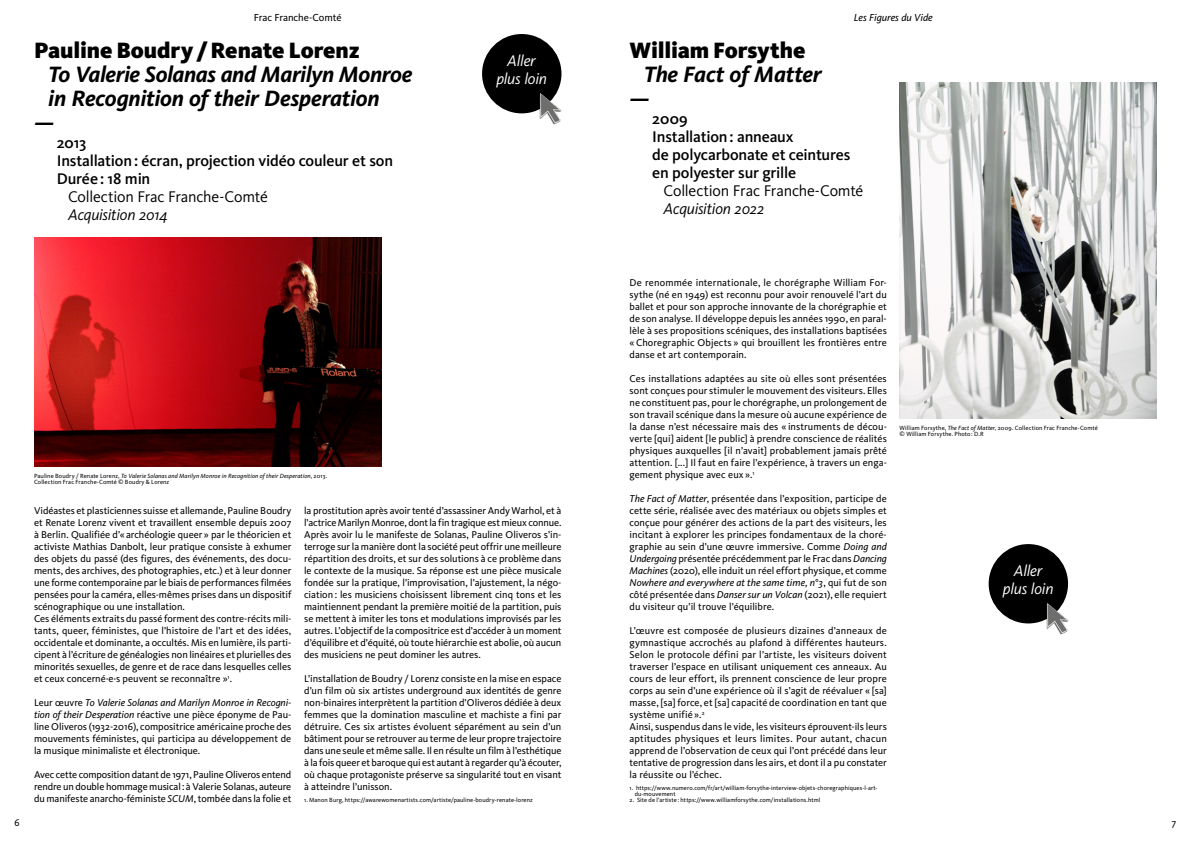
<style>
.page{position:relative;width:1191px;height:842px;background:#fff}
.page>*{position:absolute;margin:0;border:0;box-sizing:border-box;transform-origin:0 0}
.t1{font:italic 700 23px/24px "Kievit";letter-spacing:-.015em;color:#000}
.t2{font:900 23px "Kievit";letter-spacing:-.005em;color:#000}
.t3{font:500 16px/18px "Kievit";letter-spacing:-.015em;color:#000}
.t4{font:16px "Kievit";letter-spacing:-.015em;color:#000}
.t5{font:italic 16px "Kievit";letter-spacing:-.015em;color:#000}
.t6{font:italic 16px/18px "Kievit";letter-spacing:-.015em;color:#fff;text-align:center}
.t7{font:10.5px "Kievit";letter-spacing:-.01em;color:#000}
.t8{font:italic 10.5px "Kievit";letter-spacing:-.005em;color:#000}
.t9{font:10.2px/12px "Kievit";color:#000;text-align:justify}
.t10{font:10px "Kievit";color:#000}
.t11{font:6.2px/6px "Kievit";letter-spacing:.01em;color:#000}
.s1{font-style:italic}
</style>
<div class="page">
<img style="left:34px;top:238px;width:347px;height:228px">
<img style="left:899px;top:82px;width:258px;height:336px">
<div style="left:988px;top:544px;width:80px;height:79px;background:#000;border-radius:50%"></div>
<img style="left:1045px;top:602px;width:23px;height:33px">
<div style="left:482px;top:34px;width:79px;height:79px;background:#000;border-radius:50%"></div>
<img style="left:539px;top:92px;width:22px;height:33px">
<p class="t7" style="left:254px;top:12px;width:89px">Frac Franche-Comté</p>
<p class="t8" style="left:853px;top:12px;width:80px">Les Figures du Vide</p>
<h1 class="t2" style="left:34px;top:36px;width:327px">Pauline Boudry/Renate Lorenz</h1>
<h1 class="t1" style="left:48px;top:62px;width:366px">To Valerie Solanas and Marilyn Monroe</h1>
<h1 class="t1" style="left:48px;top:86px;width:333px">in Recognition of their Desperation</h1>
<h1 class="t1" style="left:34px;top:110px;width:22px">—</h1>
<h2 class="t3" style="left:57px;top:134px;width:338px">2013<br>Installation: écran, projection vidéo couleur et son<br>Durée: 18 min</h2>
<h2 class="t4" style="left:68px;top:188px;width:201px">Collection Frac Franche-Comté</h2>
<h2 class="t5" style="left:68px;top:205px;width:101px">Acquisition 2014</h2>
<h2 class="t6" style="left:496px;top:52px;width:52px">Aller plus loin</h2>
<p class="t11" style="left:34px;top:473px;width:295px">Pauline Boudry / Renate Lorenz, <span class="s1">To Valerie Solanas and Marilyn Monroe in Recognition of their Desperation</span>, 2013.<br>Collection Frac Franche-Comté © Boudry &amp; Lorenz</p>
<p class="t9" style="left:34px;top:505px;width:259px;text-align:left">Vidéastes et plasticiennes suisse et allemande, Pauline Boudry et Renate Lorenz vivent et travaillent ensemble depuis 2007 à Berlin. Qualifiée d’« archéologie queer » par le théoricien et activiste Mathias Danbolt, leur pratique consiste à exhumer des objets du passé (des figures, des événements, des docu&shy;ments, des archives, des photographies, etc.) et à leur donner une forme contemporaine par le biais de performances filmées pensées pour la caméra, elles-mêmes prises dans un dispositif scénographique ou une installation.<br>Ces éléments extraits du passé forment des contre-récits mili&shy;tants, queer, féministes, que l’histoire de l’art et des idées, occidentale et dominante, a occultés. Mis en lumière, ils parti&shy;cipent à l’écriture de généalogies non linéaires et plurielles des minorités sexuelles, de genre et de race dans lesquelles celles et ceux concerné·e·s peuvent se reconnaître »<sup>1</sup>.</p>
<p class="t9" style="left:34px;top:697px;width:259px">Leur œuvre <span class="s1">To Valerie Solanas and Marilyn Monroe in Recogni&shy;tion of their Desperation</span> réactive une pièce éponyme de Pau&shy;line Oliveros (1932-2016), compositrice américaine proche des mouvements féministes, qui participa au développement de la musique minimaliste et électronique.</p>
<p class="t9" style="left:34px;top:769px;width:259px">Avec cette composition datant de 1971, Pauline Oliveros entend rendre un double hommage musical: à Valerie Solanas, auteure du manifeste anarcho-féministe <span class="s1">SCUM</span>, tombée dans la folie et</p>
<p class="t9" style="left:304px;top:505px;width:259px">la prostitution après avoir tenté d’assassiner Andy Warhol, et à l’actrice Marilyn Monroe, dont la fin tragique est mieux connue.<br>Après avoir lu le manifeste de Solanas, Pauline Oliveros s’in&shy;terroge sur la manière dont la société peut offrir une meilleure répartition des droits, et sur des solutions à ce problème dans le contexte de la musique. Sa réponse est une pièce musicale fondée sur la pratique, l’improvisation, l’ajustement, la négo&shy;ciation : les musiciens choisissent librement cinq tons et les maintiennent pendant la première moitié de la partition, puis se mettent à imiter les tons et modulations improvisés par les autres. L’objectif de la compositrice est d’accéder à un moment d’équilibre et d’équité, où toute hiérarchie est abolie, où aucun des musiciens ne peut dominer les autres.</p>
<p class="t9" style="left:304px;top:673px;width:259px">L’installation de Boudry / Lorenz consiste en la mise en espace d’un film où six artistes underground aux identités de genre non-binaires interprètent la partition d’Oliveros dédiée à deux femmes que la domination masculine et machiste a fini par détruire. Ces six artistes évoluent séparément au sein d’un bâtiment pour se retrouver au terme de leur propre trajectoire dans une seule et même salle. Il en résulte un film à l’esthétique à la fois queer et baroque qui est autant à regarder qu’à écouter, où chaque protagoniste préserve sa singularité tout en visant à atteindre l’unisson.</p>
<p class="t11" style="left:304px;top:797px;width:230px">1. Manon Burg, https://awarewomenartists.com/artiste/pauline-boudry-renate-lorenz</p>
<h1 class="t2" style="left:629px;top:36px;width:177px">William Forsythe</h1>
<h1 class="t1" style="left:629px;top:62px;width:194px;text-indent:14px">The Fact of Matter —</h1>
<h2 class="t3" style="left:652px;top:110px;width:200px">2009<br>Installation: anneaux<br>de polycarbonate et ceintures en polyester sur grille</h2>
<h2 class="t4" style="left:663px;top:182px;width:201px">Collection Frac Franche-Comté</h2>
<h2 class="t5" style="left:663px;top:199px;width:102px">Acquisition 2022</h2>
<p class="t9" style="left:629px;top:277px;width:259px">De renommée internationale, le chorégraphe William For&shy;sythe (né en 1949) est reconnu pour avoir renouvelé l’art du ballet et pour son approche innovante de la chorégraphie et de son analyse. Il développe depuis les années 1990, en paral&shy;lèle à ses propositions scéniques, des installations baptisées «Choregraphic Objects » qui brouillent les frontières entre danse et art contemporain.</p>
<p class="t9" style="left:629px;top:373px;width:259px">Ces installations adaptées au site où elles sont présentées sont conçues pour stimuler le mouvement des visiteurs. Elles ne constituent pas, pour le chorégraphe, un prolongement de son travail scénique dans la mesure où aucune expérience de la danse n’est nécessaire mais des « instruments de décou&shy;verte [qui] aident [le public] à prendre conscience de réalités physiques auxquelles [il n’avait] probablement jamais prêté attention. [...] Il faut en faire l’expérience, à travers un enga&shy;gement physique avec eux ».<sup>1</sup></p>
<p class="t9" style="left:629px;top:493px;width:259px"><span class="s1">The Fact of Matter</span>, présentée dans l’exposition, participe de cette série, réalisée avec des matériaux ou objets simples et conçue pour générer des actions de la part des visiteurs, les incitant à explorer les principes fondamentaux de la choré&shy;graphie au sein d’une œuvre immersive. Comme <span class="s1">Doing and Undergoing</span> présentée précédemment par le Frac dans <span class="s1">Dancing Machines</span> (2020), elle induit un réel effort physique, et comme <span class="s1">Nowhere and everywhere at the same time, n°3</span>, qui fut de son côté présentée dans <span class="s1">Danser sur un Volcan</span> (2021), elle requiert du visiteur qu’il trouve l’équilibre.</p>
<p class="t9" style="left:629px;top:625px;width:259px;text-align:left">L’œuvre est composée de plusieurs dizaines d’anneaux de gymnastique accrochés au plafond à différentes hauteurs.<br>Selon le protocole défini par l’artiste, les visiteurs doivent traverser l’espace en utilisant uniquement ces anneaux. Au cours de leur effort, ils prennent conscience de leur propre corps au sein d’une expérience où il s’agit de réévaluer « [sa] masse, [sa] force, et [sa] capacité de coordination en tant que système unifié ».<sup>2<br></sup>Ainsi, suspendus dans le vide, les visiteurs éprouvent-ils leurs aptitudes physiques et leurs limites. Pour autant, chacun apprend de l’observation de ceux qui l’ont précédé dans leur tentative de progression dans les airs, et dont il a pu constater la réussite ou l’échec.</p>
<p class="t11" style="left:634px;top:785px;width:244px;text-indent:-5px">1. https://www.numero.com/fr/art/william-forsythe-interview-objets-choregraphiques-l-art&shy;du-mouvement</p>
<p class="t11" style="left:629px;top:797px;width:192px">2. Site de l’artiste : https://www.williamforsythe.com/installations.html</p>
<p class="t11" style="left:899px;top:425px;width:200px">William Forsythe, <span class="s1">The Fact of Matter</span>, 2009. Collection Frac Franche-Comté © William Forsythe. Photo: D.R</p>
<h2 class="t6" style="left:1003px;top:562px;width:52px">Aller plus loin</h2>
<p class="t10" style="left:14px;top:817px;width:7px">6</p>
<p class="t10" style="left:1171px;top:817px;width:6px">7</p>
</div>
